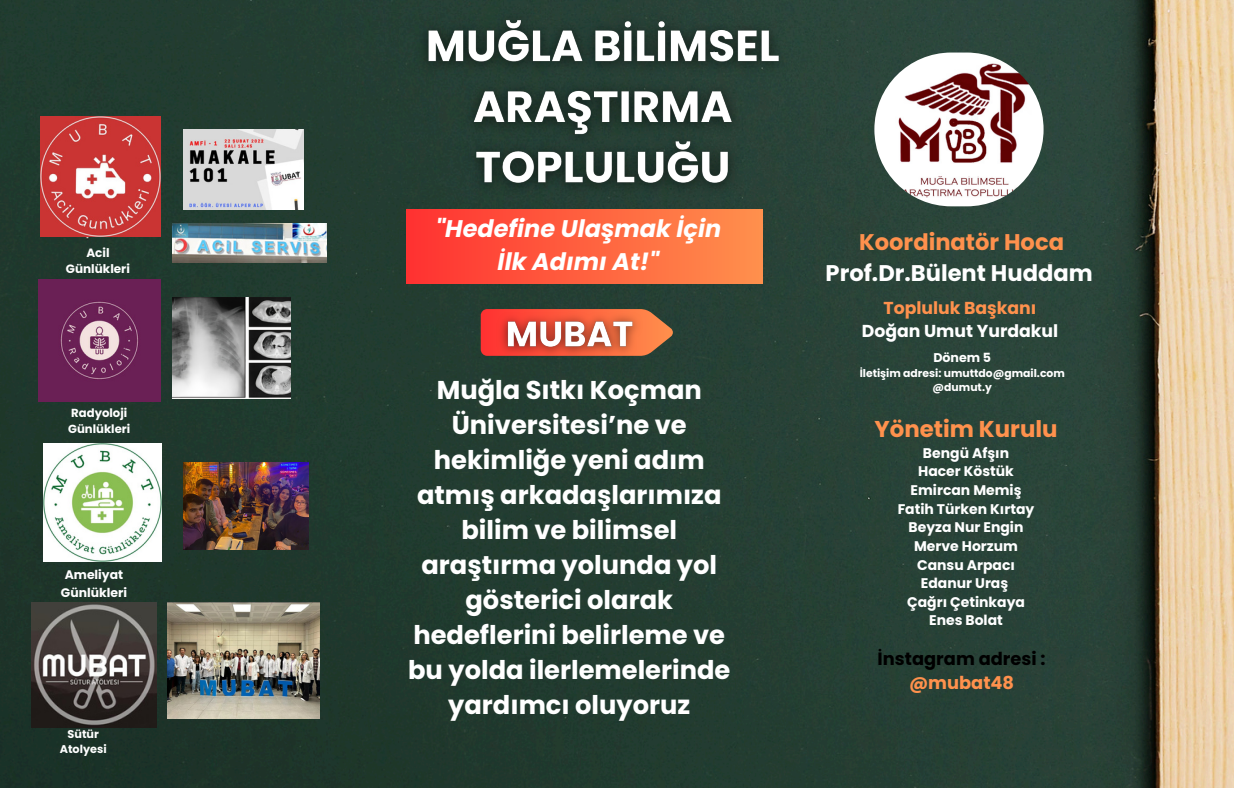
<style>
.page{position:relative;width:1234px;height:788px;background:#fff}
.page>*{position:absolute;margin:0;border:0;box-sizing:border-box;transform-origin:0 0}
.t1{font:700 25.72px/35px "Poppins";color:#fff;text-align:center}
.t2{font:italic 700 23.97px/32.9px "Poppins";color:#fff;text-align:center}
.t3{font:700 22.93px "Poppins";color:#ff914d}
.t4{font:700 22.57px/31.5px "Poppins";color:#fff;text-align:center}
.t5{font:700 17.85px/23.8px "Poppins";color:#000;text-align:center}
.t6{font:700 17.32px/23.6px "Poppins";color:#fff;text-align:center}
.t7{font:700 14px/18.6px "Poppins";color:#fff;text-align:center}
.t8{font:700 12.6px "Poppins";color:#fff}
.t9{font:700 12.42px/17.3px "Poppins";color:#fff;text-align:center}
.t10{font:700 12.08px/16.4px "Poppins";color:#fff;text-align:center}
.t11{font:700 11.72px/15.6px "Poppins";color:#fff}
.t12{font:700 11.2px/15.6px "Poppins";color:#fff;text-align:center}
.t13{font:700 10.85px "Poppins";color:#fff}
.s1{color:#ff914d}
</style>
<div class="page">
<img style="left:0;top:0;width:1234px;height:787px">
<img style="left:30px;top:102px;width:144px;height:144px">
<div style="left:31px;top:269px;width:141px;height:141px;background:#1e372d"></div>
<div style="left:30px;top:432px;width:143px;height:143px;background:#1e372b"></div>
<div style="left:406px;top:210px;width:356px;height:73px;background:linear-gradient(to right,#ff3131,#ff904d)"></div>
<div style="left:18px;top:593px;width:143px;height:142px;background:#1e3228"></div>
<svg style="left:481px;top:309px;width:192px;height:47px;background:#ad553b"></svg>
<img style="left:874px;top:53px;width:169px;height:153px;border-radius:77px">
<img style="left:41px;top:117px;width:119px;height:119px">
<img style="left:38px;top:279px;width:122px;height:122px">
<img style="left:43px;top:443px;width:118px;height:118px">
<img style="left:32px;top:602px;width:125px;height:125px">
<img style="left:168px;top:602px;width:152px;height:116px">
<img style="left:172px;top:297px;width:119px;height:101px">
<img style="left:172px;top:223px;width:154px;height:40px">
<img style="left:184px;top:129px;width:119px;height:80px">
<img style="left:184px;top:462px;width:124px;height:87px">
<img style="left:408px;top:1px;width:394px;height:206px">
<img style="left:490px;top:306px;width:160px;height:60px">
<p class="t10" style="left:66px;top:244px;width:66px">Acil<br>Günlükleri</p>
<p class="t11" style="left:68px;top:405px;width:64px">Radyoloji<br>Günlükleri</p>
<p class="t9" style="left:61px;top:566px;width:68px">Ameliyat<br>Günlükleri</p>
<h3 class="t12" style="left:60px;top:725px;width:48px">Sütür<br>Atolyesi</h3>
<p class="t2" style="left:435px;top:212px;width:287px">"Hedefine Ulaşmak İçin<br>İlk Adımı At!"</p>
<h3 class="t1" style="left:408px;top:372px;width:324px">Muğla Sıtkı Koçman<br>Üniversitesi’ne ve hekimliğe yeni adım atmış arkadaşlarımıza bilim ve bilimsel araştırma yolunda yol gösterici olarak hedeflerini belirleme ve bu yolda ilerlemelerinde yardımcı oluyoruz</h3>
<h5 class="t4" style="left:825px;top:226px;width:269px"><span class="s1">Koordinatör Hoca<br></span>Prof.Dr.Bülent Huddam</h5>
<p class="t6" style="left:862px;top:296px;width:198px"><span class="s1">Topluluk Başkanı<br></span>Doğan Umut Yurdakul</p>
<p class="t8" style="left:933px;top:349px;width:59px">Dönem 5</p>
<h6 class="t13" style="left:860px;top:365px;width:207px">İletişim adresi: umuttdo@gmail.com</h6>
<h5 class="t13" style="left:932px;top:380px;width:61px">@dumut.y</h5>
<h4 class="t3" style="left:874px;top:412px;width:185px">Yönetim Kurulu</h4>
<h4 class="t7" style="left:898px;top:443px;width:138px">Bengü Afşın<br>Hacer Köstük<br>Emircan Memiş<br>Fatih Türken Kırtay<br>Beyza Nur Engin<br>Merve Horzum<br>Cansu Arpacı<br>Edanur Uraş<br>Çağrı Çetinkaya<br>Enes Bolat</h4>
<p class="t5" style="left:877px;top:647px;width:169px">İnstagram adresi : <span class="s1">@mubat48</span></p>
</div>
